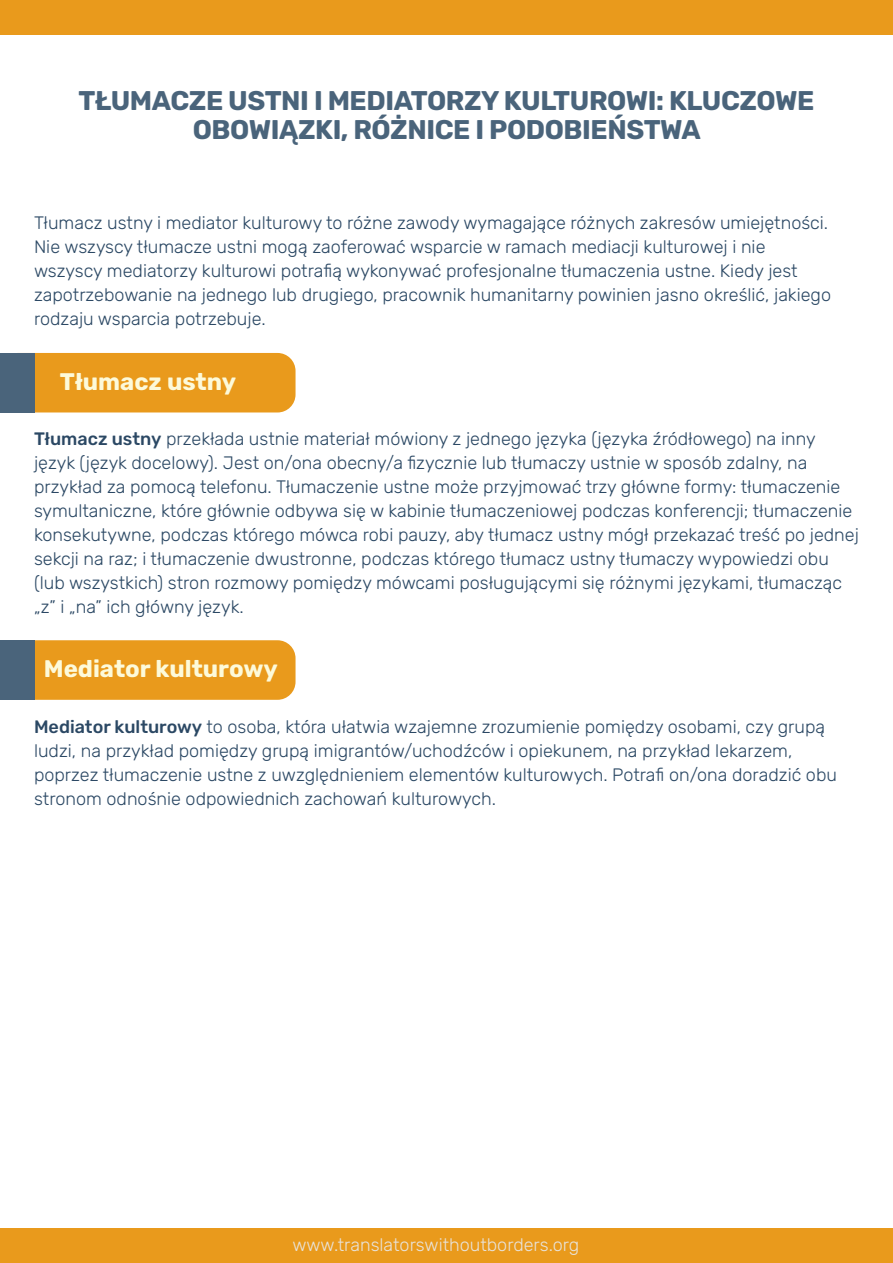
<style>
.page{position:relative;width:893px;height:1263px;background:#fff}
.page>*{position:absolute;margin:0;border:0;box-sizing:border-box;transform-origin:0 0}
.t1{font:700 27px/28.5px "Rubik";letter-spacing:-.015em;color:#4a647b;text-align:center}
.t2{font:700 24px "Rubik";color:#fdfada}
.t3{font:300 18px/24px "Rubik";color:#2b4864}
.t4{font:300 18px "Rubik";color:#e8e2d8}
.s1{font-weight:500}
</style>
<div class="page">
<div style="left:0;top:1229px;width:893px;height:34px;background:#e99a1c"></div>
<div style="left:0;top:0;width:893px;height:34px;background:#e99a1c"></div>
<div style="left:0;top:353px;width:296px;height:59px;background:#e99a1c;border-radius:18px"></div>
<div style="left:0;top:640px;width:296px;height:60px;background:#e99a1c;border-radius:18px"></div>
<div style="left:0;top:353px;width:34px;height:59px;background:#4a647b"></div>
<div style="left:0;top:640px;width:34px;height:60px;background:#4a647b"></div>
<h1 class="t1" style="left:78px;top:87px;width:737px">TŁUMACZE USTNI I MEDIATORZY KULTUROWI: KLUCZOWE<br>OBOWIĄZKI, RÓŻNICE I PODOBIEŃSTWA</h1>
<p class="t3" style="left:34px;top:212px;width:799px">Tłumacz ustny i mediator kulturowy to różne zawody wymagające różnych zakresów umiejętności.<br>Nie wszyscy tłumacze ustni mogą zaoferować wsparcie w ramach mediacji kulturowej i nie wszyscy mediatorzy kulturowi potrafią wykonywać profesjonalne tłumaczenia ustne. Kiedy jest zapotrzebowanie na jednego lub drugiego, pracownik humanitarny powinien jasno określić, jakiego rodzaju wsparcia potrzebuje.</p>
<h2 class="t2" style="left:60px;top:368px;width:178px">Tłumacz ustny</h2>
<p class="t3" style="left:34px;top:428px;width:826px"><span class="s1">Tłumacz ustny</span> przekłada ustnie materiał mówiony z jednego języka (języka źródłowego) na inny język (język docelowy). Jest on/ona obecny/a fizycznie lub tłumaczy ustnie w sposób zdalny, na przykład za pomocą telefonu. Tłumaczenie ustne może przyjmować trzy główne formy: tłumaczenie symultaniczne, które głównie odbywa się w kabinie tłumaczeniowej podczas konferencji; tłumaczenie konsekutywne, podczas którego mówca robi pauzy, aby tłumacz ustny mógł przekazać treść po jednej sekcji na raz; i tłumaczenie dwustronne, podczas którego tłumacz ustny tłumaczy wypowiedzi obu (lub wszystkich) stron rozmowy pomiędzy mówcami posługującymi się różnymi językami, tłumacząc „z” i „na” ich główny język.</p>
<h2 class="t2" style="left:44px;top:655px;width:235px">Mediator kulturowy</h2>
<p class="t3" style="left:34px;top:716px;width:804px"><span class="s1">Mediator kulturowy</span> to osoba, która ułatwia wzajemne zrozumienie pomiędzy osobami, czy grupą ludzi, na przykład pomiędzy grupą imigrantów/uchodźców i opiekunem, na przykład lekarzem, poprzez tłumaczenie ustne z uwzględnieniem elementów kulturowych. Potrafi on/ona doradzić obu stronom odnośnie odpowiednich zachowań kulturowych.</p>
<p class="t4" style="left:292px;top:1235px;width:288px">www.translatorswithoutborders.org</p>
</div>
